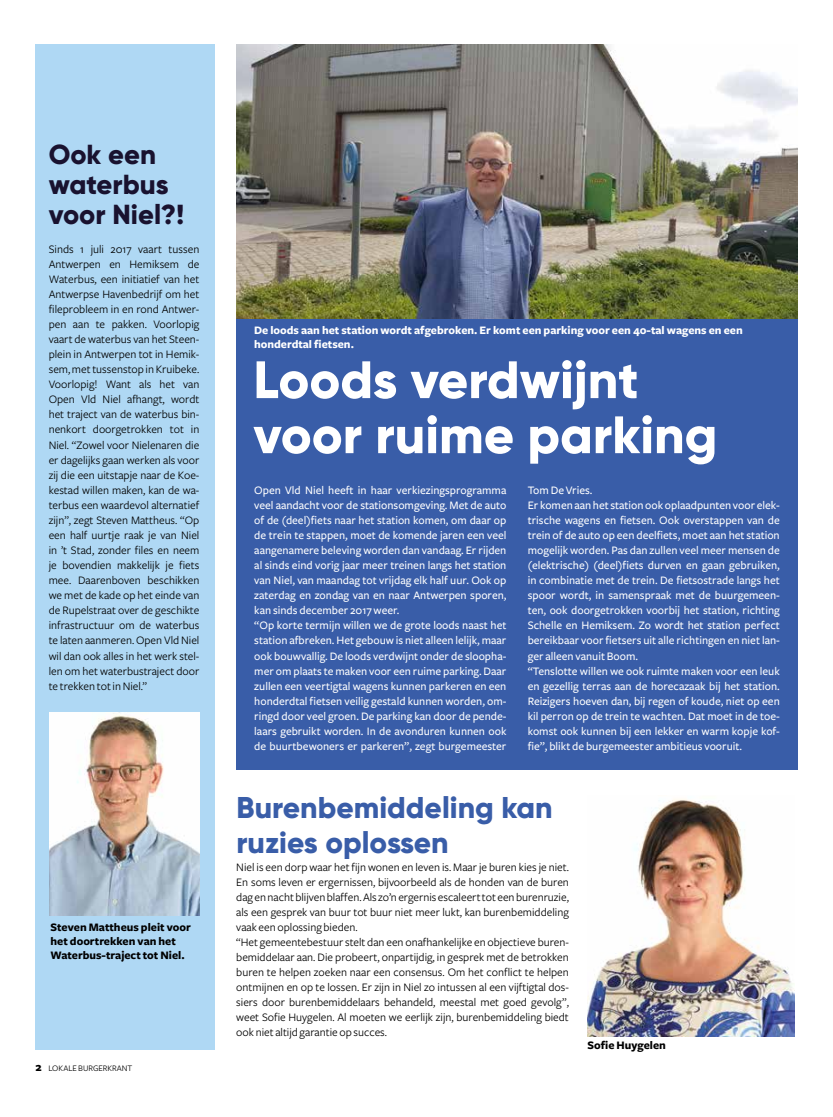
<style>
.page{position:relative;width:833px;height:1117px;background:#fff}
.page>*{position:absolute;margin:0;border:0;box-sizing:border-box;transform-origin:0 0}
.t1{font:800 52.5px/55px "Gilroy";color:#fff}
.t2{font:800 30px/35px "Gilroy";color:#395da8}
.t3{font:800 27.5px/30px "Gilroy";color:#19122f}
.t4{font:500 11.88px/15px "Freight Sans";color:#fff}
.t5{font:11.88px/15px "Freight Sans";color:#000}
.t6{font:700 11.88px/14.4px "Freight Sans";color:#fff}
.t7{font:700 11.88px/14.4px "Freight Sans";color:#000}
.t8{font:8.75px "Freight Sans";color:#000}
.s1{font-weight:700;font-size:12.5px}
</style>
<div class="page">
<div style="left:35px;top:44px;width:180px;height:1005px;background:#afd8f4"></div>
<div style="left:236px;top:45px;width:561px;height:724px;background:#395da8"></div>
<img style="left:587px;top:799px;width:207px;height:237px">
<img style="left:236px;top:45px;width:561px;height:273px">
<img style="left:50px;top:712px;width:149px;height:203px">
<h3 class="t3" style="left:49px;top:139px;width:137px">Ook een waterbus voor Niel?!</h3>
<p class="t5" style="left:49px;top:241px;width:152px;text-align:justify">Sinds 1 juli 2017 vaart tussen Antwerpen en Hemiksem de Waterbus, een initiatief van het Antwerpse Havenbedrijf om het fileprobleem in en rond Antwer&shy;pen aan te pakken. Voorlopig vaart de waterbus van het Steen&shy;plein in Antwerpen tot in Hemik&shy;sem, met tussenstop in Kruibeke.<br>Voorlopig! Want als het van Open Vld Niel afhangt, wordt het traject van de waterbus bin&shy;nenkort doorgetrokken tot in Niel. “Zowel voor Nielenaren die er dagelijks gaan werken als voor zij die een uitstapje naar de Koe&shy;kestad willen maken, kan de wa&shy;terbus een waardevol alternatief zijn”, zegt Steven Mattheus. “Op een half uurtje raak je van Niel in ’t Stad, zonder files en neem je bovendien makkelijk je fiets mee. Daarenboven beschikken we met de kade op het einde van de Rupelstraat over de geschikte infrastructuur om de waterbus te laten aanmeren. Open Vld Niel wil dan ook alles in het werk stel&shy;len om het waterbustraject door te trekken tot in Niel.”</p>
<p class="t7" style="left:50px;top:919px;width:142px">Steven Mattheus pleit voor het doortrekken van het<br>Waterbus-traject tot Niel.</p>
<p class="t8" style="left:35px;top:1062px;width:98px"><span class="s1">2</span> LOKALE BURGERKRANT</p>
<p class="t6" style="left:254px;top:323px;width:490px">De loods aan het station wordt afgebroken. Er komt een parking voor een 40-tal wagens en een honderdtal fietsen.</p>
<h1 class="t1" style="left:253px;top:352px;width:465px">Loods verdwijnt voor ruime parking</h1>
<p class="t4" style="left:254px;top:482px;width:254px">Open Vld Niel heeft in haar verkiezingsprogramma veel aandacht voor de stationsomgeving. Met de auto of de (deel)fiets naar het station komen, om daar op de trein te stappen, moet de komende jaren een veel aangenamere beleving worden dan vandaag. Er rijden al sinds eind vorig jaar meer treinen langs het station van Niel, van maandag tot vrijdag elk half uur. Ook op zaterdag en zondag van en naar Antwerpen sporen, kan sinds december 2017 weer.<br>“Op korte termijn willen we de grote loods naast het station afbreken. Het gebouw is niet alleen lelijk, maar ook bouwvallig. De loods verdwijnt onder de sloopha&shy;mer om plaats te maken voor een ruime parking. Daar zullen een veertigtal wagens kunnen parkeren en een honderdtal fietsen veilig gestald kunnen worden, om&shy;ringd door veel groen. De parking kan door de pende&shy;laars gebruikt worden. In de avonduren kunnen ook de buurtbewoners er parkeren”, zegt burgemeester</p>
<p class="t4" style="left:528px;top:482px;width:254px">Tom De Vries.<br>Er komen aan het station ook oplaadpunten voor elek&shy;trische wagens en fietsen. Ook overstappen van de trein of de auto op een deelfiets, moet aan het station mogelijk worden. Pas dan zullen veel meer mensen de (elektrische) (deel)fiets durven en gaan gebruiken, in combinatie met de trein. De fietsostrade langs het spoor wordt, in samenspraak met de buurgemeen&shy;ten, ook doorgetrokken voorbij het station, richting Schelle en Hemiksem. Zo wordt het station perfect bereikbaar voor fietsers uit alle richtingen en niet lan&shy;ger alleen vanuit Boom.<br>“Tenslotte willen we ook ruimte maken voor een leuk en gezellig terras aan de horecazaak bij het station.<br>Reizigers hoeven dan, bij regen of koude, niet op een kil perron op de trein te wachten. Dat moet in de toe&shy;komst ook kunnen bij een lekker en warm kopje kof&shy;fie”, blikt de burgemeester ambitieus vooruit.</p>
<h2 class="t2" style="left:236px;top:789px;width:318px">Burenbemiddeling kan ruzies oplossen</h2>
<p class="t5" style="left:236px;top:859px;width:334px">Niel is een dorp waar het fijn wonen en leven is. Maar je buren kies je niet.<br>En soms leven er ergernissen, bijvoorbeeld als de honden van de buren dag en nacht blijven blaffen. Als zo’n ergernis escaleert tot een burenruzie, als een gesprek van buur tot buur niet meer lukt, kan burenbemiddeling vaak een oplossing bieden.<br>“Het gemeentebestuur stelt dan een onafhankelijke en objectieve buren&shy;bemiddelaar aan. Die probeert, onpartijdig, in gesprek met de betrokken buren te helpen zoeken naar een consensus. Om het conflict te helpen ontmijnen en op te lossen. Er zijn in Niel zo intussen al een vijftigtal dos&shy;siers door burenbemiddelaars behandeld, meestal met goed gevolg”, weet Sofie Huygelen. Al moeten we eerlijk zijn, burenbemiddeling biedt ook niet altijd garantie op succes.</p>
<p class="t7" style="left:587px;top:1038px;width:80px">Sofie Huygelen</p>
</div>
